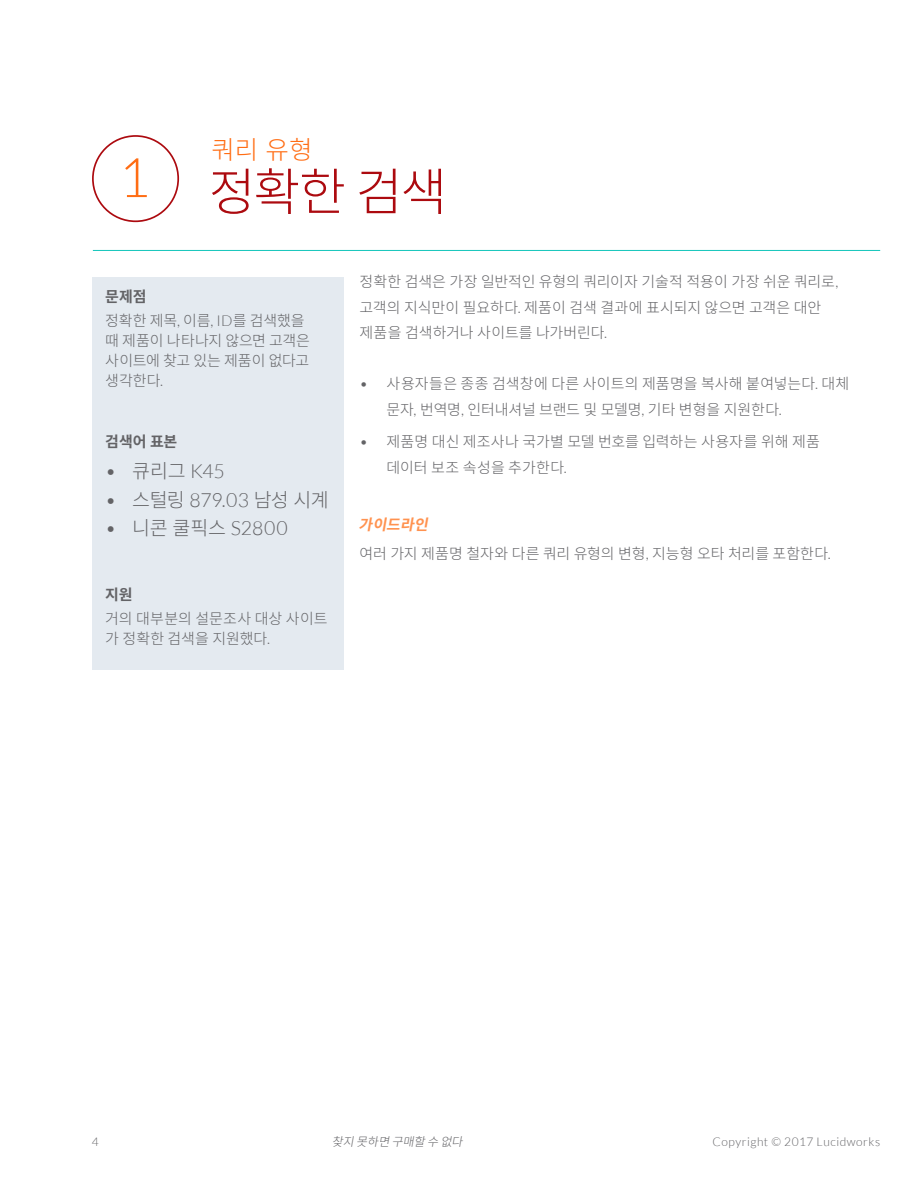
<style>
.page{position:relative;width:918px;height:1188px;background:#fff}
.page>*{position:absolute;margin:0;border:0;box-sizing:border-box;transform-origin:0 0}
.Header__Red{font:300 54.45px "Lato";color:#ff6d14}
.Header__Red-2{font:300 51px "Noto Sans KR";color:#ac0a0f}
.Header__Red-3{font:300 25.5px "Noto Sans KR";color:#ff6d14}
.t1{font:300 19.5px "Lato";letter-spacing:-.005em;color:#636366}
.Body_Copy{font:300 15px/25.5px "Noto Sans KR";letter-spacing:-.005em;color:#636366}
.Body_Copy-2{font:700 15px "Noto Sans KR";letter-spacing:-.005em;color:#636366}
.Body_Copy-3{font:italic 700 15px "Noto Sans KR";color:#ff924f}
.t2{font:300 12px "Lato";letter-spacing:.045em;color:#636366}
.t3{font:italic 300 12px "Noto Sans KR";color:#636366}
.s1{font-family:"Lato"}
.s2{font-family:"Noto Sans KR"}
</style>
<div class="page">
<div style="left:92px;top:135px;width:87px;height:87px;border:2px solid #ac0a0f;border-radius:50%"></div>
<div style="left:92px;top:277px;width:252px;height:393px;background:#e4eaf0"></div>
<hr style="left:93px;top:250px;width:787px;height:1px;background:#13c5bb">
<p class="Header__Red-3" style="left:211px;top:136px;width:103px">쿼리 유형</p>
<p class="Header__Red" style="left:119px;top:148px;width:33px">1</p>
<p class="Header__Red-2" style="left:209px;top:163px;width:240px">정확한 검색</p>
<p class="Body_Copy-2" style="left:105px;top:288px;width:43px">문제점</p>
<p class="Body_Copy" style="left:105px;top:310px;width:206px;line-height:20.2px">정확한 제목<span class="s1">,</span> 이름<span class="s1">, ID</span>를 검색했을 때 제품이 나타나지 않으면 고객은 사이트에 찾고 있는 제품이 없다고 생각한다<span class="s1">.</span></p>
<p class="Body_Copy-2" style="left:105px;top:433px;width:74px">검색어 표본</p>
<p class="t1" style="left:105px;top:461px;width:121px">• <span class="s2">큐리그</span> K45</p>
<p class="t1" style="left:105px;top:489px;width:225px">• <span class="s2">스털링</span> 879.03 <span class="s2">남성 시계</span></p>
<p class="t1" style="left:105px;top:518px;width:184px">• <span class="s2">니콘 쿨픽스</span> S2800</p>
<p class="Body_Copy-2" style="left:105px;top:586px;width:29px">지원</p>
<p class="Body_Copy" style="left:105px;top:608px;width:224px;line-height:20.2px">거의 대부분의 설문조사 대상 사이트 가 정확한 검색을 지원했다<span class="s1">.</span></p>
<p class="Body_Copy" style="left:360px;top:270px;width:480px">정확한 검색은 가장 일반적인 유형의 쿼리이자 기술적 적용이 가장 쉬운 쿼리로<span class="s1">, </span>고객의 지식만이 필요하다<span class="s1">.</span> 제품이 검색 결과에 표시되지 않으면 고객은 대안 제품을 검색하거나 사이트를 나가버린다<span class="s1">.</span></p>
<p class="Body_Copy" style="left:387px;top:372px;width:464px;text-indent:-27px"><span class="s1">•</span> 사용자들은 종종 검색창에 다른 사이트의 제품명을 복사해 붙여넣는다<span class="s1">.</span> 대체 문자<span class="s1">,</span> 번역명<span class="s1">,</span> 인터내셔널 브랜드 및 모델명<span class="s1">,</span> 기타 변형을 지원한다<span class="s1">.</span></p>
<p class="Body_Copy" style="left:387px;top:429px;width:435px;text-indent:-27px"><span class="s1">•</span> 제품명 대신 제조사나 국가별 모델 번호를 입력하는 사용자를 위해 제품 데이터 보조 속성을 추가한다<span class="s1">.</span></p>
<p class="Body_Copy-3" style="left:359px;top:516px;width:79px">가이드라인</p>
<p class="Body_Copy" style="left:360px;top:541px;width:473px">여러 가지 제품명 철자와 다른 쿼리 유형의 변형<span class="s1">,</span> 지능형 오타 처리를 포함한다<span class="s1">.</span></p>
<p class="t2" style="left:92px;top:1135px;width:8px">4</p>
<p class="t3" style="left:332px;top:1135px;width:138px">찾지 못하면 구매할 수 없다</p>
<p class="t2" style="left:712px;top:1135px;width:169px">Copyright © 2017 Lucidworks</p>
</div>
